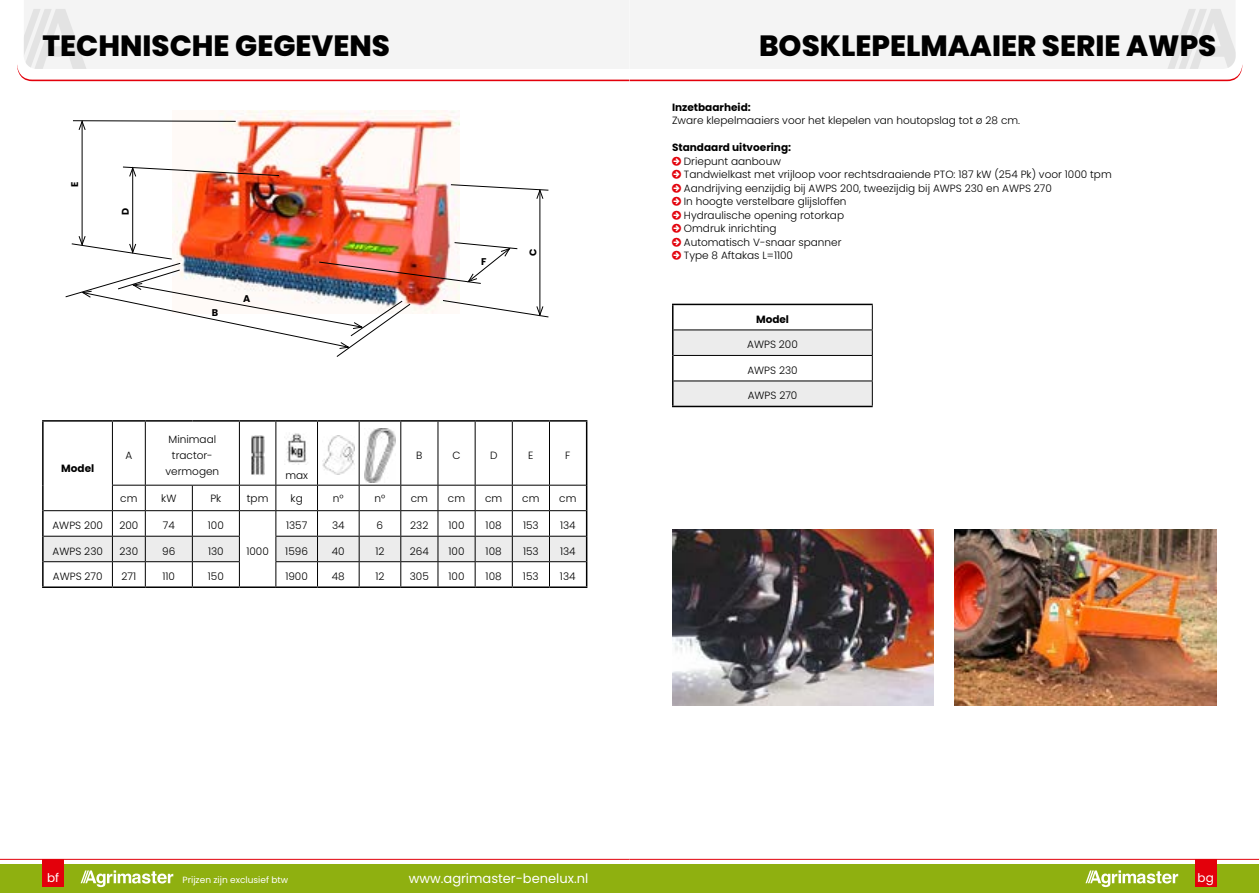
<style>
.page{position:relative;width:1259px;height:893px;background:#fff}
.page>*{position:absolute;margin:0;border:0;box-sizing:border-box;transform-origin:0 0}
.t1{font:800 29.25px "Poppins";color:#000}
.t2{font:13.05px "Poppins";color:#fff}
.t3{font:12px "Poppins";color:#fff}
.t4{font:300 10.5px/13.5px "Poppins";color:#000;text-align:center}
.t5{font:700 10.5px "Poppins";color:#000}
.t6{font:700 9.75px "Poppins";color:#000}
.t7{font:9px "Poppins";color:#fff}
</style>
<div class="page">
<div style="left:0;top:864px;width:629px;height:29px;background:#8fb010"></div>
<div style="left:629px;top:864px;width:630px;height:29px;background:#8fb010"></div>
<div style="left:43px;top:859px;width:21px;height:28px;background:#e3000b"></div>
<div style="left:1195px;top:859px;width:21px;height:28px;background:#e3000b"></div>
<svg style="left:81px;top:870px;width:92px;height:17px"></svg>
<svg style="left:1085px;top:870px;width:93px;height:17px"></svg>
<hr style="left:629px;top:859px;width:630px;height:1px;background:#e3000b">
<hr style="left:0;top:859px;width:629px;height:1px;background:#e3000b">
<svg style="left:17px;top:0;width:1225px;height:81px"></svg>
<img style="left:173px;top:111px;width:287px;height:125px">
<hr style="left:539px;top:190px;width:1px;height:125px;background:#000">
<svg style="left:450px;top:184px;width:99px;height:15px"></svg>
<hr style="left:132px;top:168px;width:1px;height:84px;background:#000">
<svg style="left:123px;top:167px;width:156px;height:10px"></svg>
<hr style="left:82px;top:121px;width:1px;height:124px;background:#000">
<img style="left:65px;top:236px;width:484px;height:121px">
<svg style="left:73px;top:120px;width:163px;height:10px"></svg>
<svg style="left:111px;top:422px;width:475px;height:63px"></svg>
<hr style="left:112px;top:422px;width:1px;height:63px;background:#000">
<hr style="left:145px;top:422px;width:1px;height:63px;background:#000">
<hr style="left:239px;top:422px;width:1px;height:63px;background:#000">
<hr style="left:275px;top:422px;width:1px;height:63px;background:#000">
<hr style="left:317px;top:422px;width:1px;height:63px;background:#000">
<hr style="left:359px;top:422px;width:1px;height:63px;background:#000">
<hr style="left:400px;top:422px;width:1px;height:63px;background:#000">
<hr style="left:437px;top:422px;width:1px;height:63px;background:#000">
<hr style="left:475px;top:422px;width:1px;height:63px;background:#000">
<hr style="left:512px;top:422px;width:1px;height:63px;background:#000">
<hr style="left:549px;top:422px;width:1px;height:63px;background:#000">
<hr style="left:42px;top:420px;width:70px;height:2px;background:#000">
<hr style="left:42px;top:422px;width:2px;height:63px;background:#000">
<hr style="left:112px;top:420px;width:33px;height:2px;background:#000">
<hr style="left:145px;top:420px;width:47px;height:2px;background:#000">
<hr style="left:192px;top:420px;width:47px;height:2px;background:#000">
<hr style="left:239px;top:420px;width:37px;height:2px;background:#000">
<hr style="left:276px;top:420px;width:41px;height:2px;background:#000">
<hr style="left:317px;top:420px;width:42px;height:2px;background:#000">
<hr style="left:359px;top:420px;width:42px;height:2px;background:#000">
<hr style="left:401px;top:420px;width:37px;height:2px;background:#000">
<hr style="left:438px;top:420px;width:37px;height:2px;background:#000">
<hr style="left:475px;top:420px;width:37px;height:2px;background:#000">
<hr style="left:512px;top:420px;width:37px;height:2px;background:#000">
<hr style="left:549px;top:420px;width:38px;height:2px;background:#000">
<hr style="left:586px;top:422px;width:1px;height:63px;background:#000">
<hr style="left:42px;top:485px;width:2px;height:26px;background:#000">
<hr style="left:42px;top:511px;width:2px;height:25px;background:#000">
<hr style="left:42px;top:536px;width:2px;height:26px;background:#000">
<hr style="left:42px;top:562px;width:2px;height:24px;background:#000">
<svg style="left:43px;top:485px;width:544px;height:101px"></svg>
<hr style="left:42px;top:586px;width:70px;height:2px;background:#000">
<hr style="left:112px;top:586px;width:33px;height:2px;background:#000">
<hr style="left:145px;top:586px;width:47px;height:2px;background:#000">
<hr style="left:192px;top:586px;width:47px;height:2px;background:#000">
<hr style="left:239px;top:586px;width:37px;height:2px;background:#000">
<hr style="left:276px;top:586px;width:41px;height:2px;background:#000">
<hr style="left:317px;top:586px;width:42px;height:2px;background:#000">
<hr style="left:359px;top:586px;width:42px;height:2px;background:#000">
<hr style="left:401px;top:586px;width:37px;height:2px;background:#000">
<hr style="left:438px;top:586px;width:37px;height:2px;background:#000">
<hr style="left:475px;top:586px;width:37px;height:2px;background:#000">
<hr style="left:512px;top:586px;width:37px;height:2px;background:#000">
<hr style="left:549px;top:586px;width:38px;height:2px;background:#000">
<img style="left:251px;top:435px;width:13px;height:40px">
<img style="left:284px;top:432px;width:25px;height:32px">
<img style="left:322px;top:435px;width:33px;height:40px">
<img style="left:364px;top:428px;width:31px;height:54px">
<img style="left:672px;top:530px;width:261px;height:175px">
<img style="left:955px;top:530px;width:261px;height:175px">
<hr style="left:672px;top:304px;width:200px;height:1px;background:#000">
<hr style="left:672px;top:406px;width:200px;height:1px;background:#000">
<svg style="left:672px;top:305px;width:201px;height:101px"></svg>
<h1 class="t1" style="left:43px;top:29px;width:349px">TECHNISCHE GEGEVENS</h1>
<p class="t6" style="left:69px;top:187px;width:7px;rotate:-90deg">E</p>
<p class="t6" style="left:120px;top:215px;width:9px;rotate:-90deg">D</p>
<p class="t6" style="left:212px;top:307px;width:8px">B</p>
<p class="t6" style="left:243px;top:293px;width:9px">A</p>
<p class="t6" style="left:481px;top:256px;width:7px">F</p>
<p class="t6" style="left:527px;top:256px;width:9px;rotate:-90deg">C</p>
<p class="t5" style="left:61px;top:462px;width:35px">Model</p>
<p class="t4" style="left:125px;top:448px;width:8px">A</p>
<p class="t4" style="left:165px;top:431px;width:55px;line-height:16.2px">Minimaal tractor&shy;vermogen</p>
<p class="t4" style="left:285px;top:468px;width:24px">max</p>
<p class="t4" style="left:416px;top:448px;width:8px">B</p>
<p class="t4" style="left:452px;top:448px;width:10px">C</p>
<p class="t4" style="left:490px;top:448px;width:9px">D</p>
<p class="t4" style="left:528px;top:448px;width:7px">E</p>
<p class="t4" style="left:565px;top:448px;width:7px">F</p>
<p class="t4" style="left:120px;top:491px;width:19px">cm</p>
<p class="t4" style="left:161px;top:491px;width:17px">kW</p>
<p class="t4" style="left:210px;top:491px;width:12px">Pk</p>
<p class="t4" style="left:247px;top:491px;width:23px">tpm</p>
<p class="t4" style="left:291px;top:491px;width:14px">kg</p>
<p class="t4" style="left:333px;top:491px;width:12px">n°</p>
<p class="t4" style="left:374px;top:491px;width:12px">n°</p>
<p class="t4" style="left:411px;top:491px;width:19px">cm</p>
<p class="t4" style="left:448px;top:491px;width:19px">cm</p>
<p class="t4" style="left:485px;top:491px;width:19px">cm</p>
<p class="t4" style="left:522px;top:491px;width:19px">cm</p>
<p class="t4" style="left:559px;top:491px;width:19px">cm</p>
<p class="t4" style="left:52px;top:519px;width:52px">AWPS 200</p>
<p class="t4" style="left:119px;top:519px;width:20px">200</p>
<p class="t4" style="left:163px;top:519px;width:14px">74</p>
<p class="t4" style="left:208px;top:519px;width:18px">100</p>
<p class="t4" style="left:286px;top:519px;width:23px">1357</p>
<p class="t4" style="left:332px;top:519px;width:14px">34</p>
<p class="t4" style="left:377px;top:519px;width:8px">6</p>
<p class="t4" style="left:410px;top:519px;width:20px">232</p>
<p class="t4" style="left:448px;top:519px;width:18px">100</p>
<p class="t4" style="left:486px;top:519px;width:18px">108</p>
<p class="t4" style="left:523px;top:519px;width:17px">153</p>
<p class="t4" style="left:560px;top:519px;width:17px">134</p>
<p class="t4" style="left:53px;top:544px;width:52px">AWPS 230</p>
<p class="t4" style="left:119px;top:544px;width:20px">230</p>
<p class="t4" style="left:162px;top:544px;width:15px">96</p>
<p class="t4" style="left:208px;top:544px;width:17px">130</p>
<p class="t4" style="left:285px;top:544px;width:24px">1596</p>
<p class="t4" style="left:332px;top:544px;width:14px">40</p>
<p class="t4" style="left:375px;top:544px;width:11px">12</p>
<p class="t4" style="left:410px;top:544px;width:21px">264</p>
<p class="t4" style="left:448px;top:544px;width:18px">100</p>
<p class="t4" style="left:485px;top:544px;width:18px">108</p>
<p class="t4" style="left:523px;top:544px;width:17px">153</p>
<p class="t4" style="left:560px;top:544px;width:17px">134</p>
<p class="t4" style="left:53px;top:570px;width:51px">AWPS 270</p>
<p class="t4" style="left:121px;top:570px;width:16px">271</p>
<p class="t4" style="left:162px;top:570px;width:14px">110</p>
<p class="t4" style="left:208px;top:570px;width:18px">150</p>
<p class="t4" style="left:285px;top:570px;width:24px">1900</p>
<p class="t4" style="left:332px;top:570px;width:14px">48</p>
<p class="t4" style="left:375px;top:570px;width:11px">12</p>
<p class="t4" style="left:410px;top:570px;width:21px">305</p>
<p class="t4" style="left:448px;top:570px;width:18px">100</p>
<p class="t4" style="left:485px;top:570px;width:18px">108</p>
<p class="t4" style="left:523px;top:570px;width:17px">153</p>
<p class="t4" style="left:560px;top:570px;width:17px">134</p>
<p class="t4" style="left:246px;top:544px;width:24px">1000</p>
<h1 class="t1" style="left:759px;top:29px;width:459px">BOSKLEPELMAAIER SERIE AWPS</h1>
<p class="t5" style="left:672px;top:101px;width:80px">Inzetbaarheid:</p>
<p class="t4" style="left:672px;top:114px;width:349px">Zware klepelmaaiers voor het klepelen van houtopslag tot ø 28 cm.</p>
<p class="t5" style="left:672px;top:141px;width:121px">Standaard uitvoering:</p>
<p class="t4" style="left:684px;top:154px;width:429px;text-align:left">Driepunt aanbouw<br>Tandwielkast met vrijloop voor rechtsdraaiende PTO: 187 kW (254 Pk) voor 1000 tpm Aandrijving eenzijdig bij AWPS 200, tweezijdig bij AWPS 230 en AWPS 270<br>In hoogte verstelbare glijsloffen<br>Hydraulische opening rotorkap<br>Omdruk inrichting<br>Automatisch V-snaar spanner<br>Type 8 Aftakas L=1100</p>
<p class="t5" style="left:756px;top:313px;width:35px">Model</p>
<p class="t4" style="left:747px;top:338px;width:52px">AWPS 200</p>
<p class="t4" style="left:747px;top:363px;width:52px">AWPS 230</p>
<p class="t4" style="left:747px;top:389px;width:51px">AWPS 270</p>
<p class="t3" style="left:47px;top:870px;width:14px">bf</p>
<p class="t7" style="left:183px;top:875px;width:107px">Prijzen zijn exclusief btw</p>
<p class="t2" style="left:409px;top:871px;width:181px">www.agrimaster-benelux.nl</p>
<p class="t3" style="left:1197px;top:871px;width:18px">bg</p>
</div>
